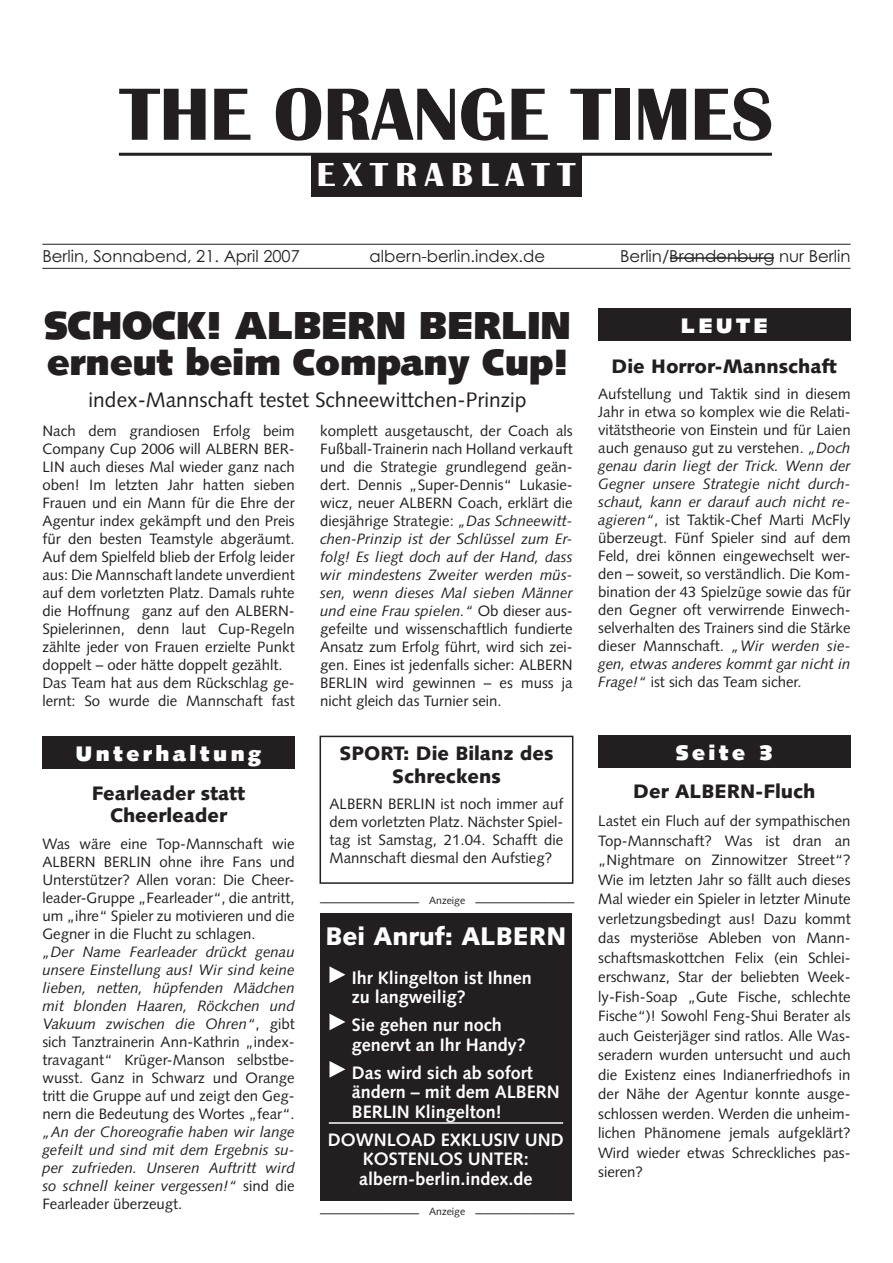
<style>
.page{position:relative;width:893px;height:1263px;background:#fff}
.page>*{position:absolute;margin:0;border:0;box-sizing:border-box;transform-origin:0 0}
.t1{font:700 76.5px "Britannic";color:#231f20}
.t2{font:900 39px "Syntax";color:#231f20}
.t3{font:900 36.6px "Syntax";color:#231f20}
.t4{font:700 34.5px "Britannic";letter-spacing:.22em;color:#fff}
.t5{font:900 25.5px "Syntax";color:#fff}
.t6{font:21px "Syntax";color:#231f20}
.t7{font:900 21px "Syntax";letter-spacing:.17em;color:#fff}
.t8{font:900 19.5px/22.5px "Syntax";color:#231f20;text-align:center}
.t9{font:700 18px/19.5px "Syntax";color:#fff}
.t10{font:18px "Syntax";color:#231f20}
.t11{font:16.5px "Century Gothic";color:#231f20}
.t12{font:15px/18px "Syntax";color:#231f20;text-align:justify}
.t13{font:italic 15px/18px "Syntax";color:#231f20;text-align:justify}
.s1{font-style:italic}
.s2{font-style:normal}
</style>
<div class="page">
<hr style="left:119px;top:153px;width:653px;height:3px;background:#231f20">
<div style="left:311px;top:155px;width:271px;height:42px;background:#231f20"></div>
<hr style="left:42px;top:244px;width:808px;height:1px;background:#231f20">
<hr style="left:42px;top:268px;width:808px;height:1px;background:#231f20">
<hr style="left:669px;top:257px;width:105px;height:2px;background:#231f20">
<div style="left:598px;top:308px;width:252px;height:33px;background:#231f20"></div>
<div style="left:598px;top:735px;width:252px;height:33px;background:#231f20"></div>
<div style="left:42px;top:736px;width:253px;height:33px;background:#231f20"></div>
<div style="left:319px;top:736px;width:254px;height:148px;border:2px solid #231f20"></div>
<div style="left:320px;top:913px;width:251px;height:288px;background:#231f20"></div>
<svg style="left:329px;top:966px;width:16px;height:17px"></svg>
<svg style="left:329px;top:1014px;width:16px;height:16px"></svg>
<svg style="left:329px;top:1061px;width:16px;height:17px"></svg>
<hr style="left:329px;top:1122px;width:234px;height:2px;background:#fff">
<h1 class="t1" style="left:120px;top:69px;width:655px">THE ORANGE TIMES</h1>
<h3 class="t4" style="left:317px;top:154px;width:260px">EXTRABLATT</h3>
<p class="t11" style="left:42px;top:250px;width:259px">Berlin, Sonnabend, 21. April 2007</p>
<p class="t11" style="left:369px;top:250px;width:177px">albern-berlin.index.de</p>
<p class="t11" style="left:620px;top:250px;width:232px">Berlin/Brandenburg nur Berlin</p>
<h2 class="t2" style="left:44px;top:309px;width:528px">SCHOCK! ALBERN BERLIN</h2>
<h3 class="t3" style="left:47px;top:347px;width:522px">erneut beim Company Cup!</h3>
<h3 class="t6" style="left:89px;top:391px;width:439px">index-Mannschaft testet Schneewittchen-Prinzip</h3>
<p class="t12" style="left:42px;top:423px;width:254px;text-align:left">Nach dem grandiosen Erfolg beim Company Cup 2006 will ALBERN BER-LIN auch dieses Mal wieder ganz nach oben! Im letzten Jahr hatten sieben Frauen und ein Mann für die Ehre der Agentur index gekämpft und den Preis für den besten Teamstyle abgeräumt.<br>Auf dem Spielfeld blieb der Erfolg leider aus: Die Mannschaft landete unverdient auf dem vorletzten Platz. Damals ruhte die Hoffnung ganz auf den ALBERN-Spielerinnen, denn laut Cup-Regeln zählte jeder von Frauen erzielte Punkt doppelt – oder hätte doppelt gezählt.<br>Das Team hat aus dem Rückschlag ge&shy;lernt: So wurde die Mannschaft fast</p>
<p class="t12" style="left:320px;top:423px;width:254px">komplett ausgetauscht, der Coach als Fußball-Trainerin nach Holland verkauft und die Strategie grundlegend geän&shy;dert. Dennis „Super-Dennis“ Lukasie&shy;wicz, neuer ALBERN Coach, erklärt die diesjährige Strategie: <span class="s1">„Das Schneewitt&shy;chen-Prinzip ist der Schlüssel zum Er&shy;folg! Es liegt doch auf der Hand, dass wir mindestens Zweiter werden müs&shy;sen, wenn dieses Mal sieben Männer und eine Frau spielen.“</span> Ob dieser aus&shy;gefeilte und wissenschaftlich fundierte Ansatz zum Erfolg führt, wird sich zei&shy;gen. Eines ist jedenfalls sicher: ALBERN BERLIN wird gewinnen – es muss ja nicht gleich das Turnier sein.</p>
<h3 class="t7" style="left:76px;top:745px;width:187px">Unterhaltung</h3>
<h3 class="t8" style="left:92px;top:784px;width:155px">Fearleader statt<br>Cheerleader</h3>
<p class="t12" style="left:42px;top:836px;width:254px">Was wäre eine Top-Mannschaft wie ALBERN BERLIN ohne ihre Fans und Unterstützer? Allen voran: Die Cheer&shy;leader-Gruppe „Fearleader“, die antritt, um „ihre“ Spieler zu motivieren und die Gegner in die Flucht zu schlagen.</p>
<p class="t12" style="left:42px;top:944px;width:254px"><span class="s1">„Der Name Fearleader drückt genau unsere Einstellung aus! Wir sind keine lieben, netten, hüpfenden Mädchen mit blonden Haaren, Röckchen und Vakuum zwischen die Ohren“</span>, gibt sich Tanztrainerin Ann-Kathrin „index&shy;travagant“ Krüger-Manson selbstbe&shy;wusst. Ganz in Schwarz und Orange tritt die Gruppe auf und zeigt den Geg&shy;nern die Bedeutung des Wortes „fear“.</p>
<p class="t13" style="left:42px;top:1124px;width:254px">„An der Choreografie haben wir lange gefeilt und sind mit dem Ergebnis su&shy;per zufrieden. Unseren Auftritt wird so schnell keiner vergessen!“ <span class="s2">sind die Fearleader überzeugt.</span></p>
<h3 class="t8" style="left:339px;top:744px;width:215px">SPORT: Die Bilanz des<br>Schreckens</h3>
<p class="t12" style="left:329px;top:797px;width:235px">ALBERN BERLIN ist noch immer auf dem vorletzten Platz. Nächster Spiel&shy;tag ist Samstag, 21.04. Schafft die Mannschaft diesmal den Aufstieg?</p>
<p class="t10" style="left:320px;top:887px;width:256px">___________ <sub>Anzeige</sub> ___________</p>
<h3 class="t5" style="left:325px;top:926px;width:242px">Bei Anruf: ALBERN</h3>
<p class="t9" style="left:352px;top:970px;width:182px">Ihr Klingelton ist Ihnen zu langweilig?</p>
<p class="t9" style="left:352px;top:1017px;width:176px">Sie gehen nur noch genervt an Ihr Handy?</p>
<p class="t9" style="left:352px;top:1065px;width:210px">Das wird sich ab sofort ändern – mit dem ALBERN<br>BERLIN Klingelton!</p>
<p class="t9" style="left:328px;top:1132px;width:237px;text-align:center">DOWNLOAD EXKLUSIV UND<br>KOSTENLOS UNTER: albern-berlin.index.de</p>
<p class="t10" style="left:320px;top:1199px;width:256px">___________ <sub>Anzeige</sub> ___________</p>
<h3 class="t7" style="left:681px;top:317px;width:88px">LEUTE</h3>
<h3 class="t8" style="left:611px;top:356px;width:227px">Die Horror-Mannschaft</h3>
<p class="t12" style="left:598px;top:386px;width:254px">Aufstellung und Taktik sind in diesem Jahr in etwa so komplex wie die Relati&shy;vitätstheorie von Einstein und für Laien auch genauso gut zu verstehen. <span class="s1">„Doch genau darin liegt der Trick. Wenn der Gegner unsere Strategie nicht durch&shy;schaut, kann er darauf auch nicht re&shy;agieren“</span>, ist Taktik-Chef Marti McFly überzeugt. Fünf Spieler sind auf dem Feld, drei können eingewechselt wer&shy;den – soweit, so verständlich. Die Kom&shy;bination der 43 Spielzüge sowie das für den Gegner oft verwirrende Einwech&shy;selverhalten des Trainers sind die Stärke dieser Mannschaft. <span class="s1">„Wir werden sie&shy;gen, etwas anderes kommt gar nicht in Frage!“</span> ist sich das Team sicher.</p>
<h3 class="t7" style="left:675px;top:744px;width:99px">Seite 3</h3>
<h3 class="t8" style="left:633px;top:782px;width:184px">Der ALBERN-Fluch</h3>
<p class="t12" style="left:598px;top:813px;width:254px;line-height:19.5px">Lastet ein Fluch auf der sympathischen Top-Mannschaft? Was ist dran an „Nightmare on Zinnowitzer Street“?<br>Wie im letzten Jahr so fällt auch dieses Mal wieder ein Spieler in letzter Minute verletzungsbedingt aus! Dazu kommt das mysteriöse Ableben von Mann&shy;schaftsmaskottchen Felix (ein Schlei&shy;erschwanz, Star der beliebten Week&shy;ly-Fish-Soap „Gute Fische, schlechte Fische“)! Sowohl Feng-Shui Berater als auch Geisterjäger sind ratlos. Alle Was&shy;seradern wurden untersucht und auch die Existenz eines Indianerfriedhofs in der Nähe der Agentur konnte ausge&shy;schlossen werden. Werden die unheim&shy;lichen Phänomene jemals aufgeklärt?<br>Wird wieder etwas Schreckliches pas&shy;sieren?</p>
</div>
